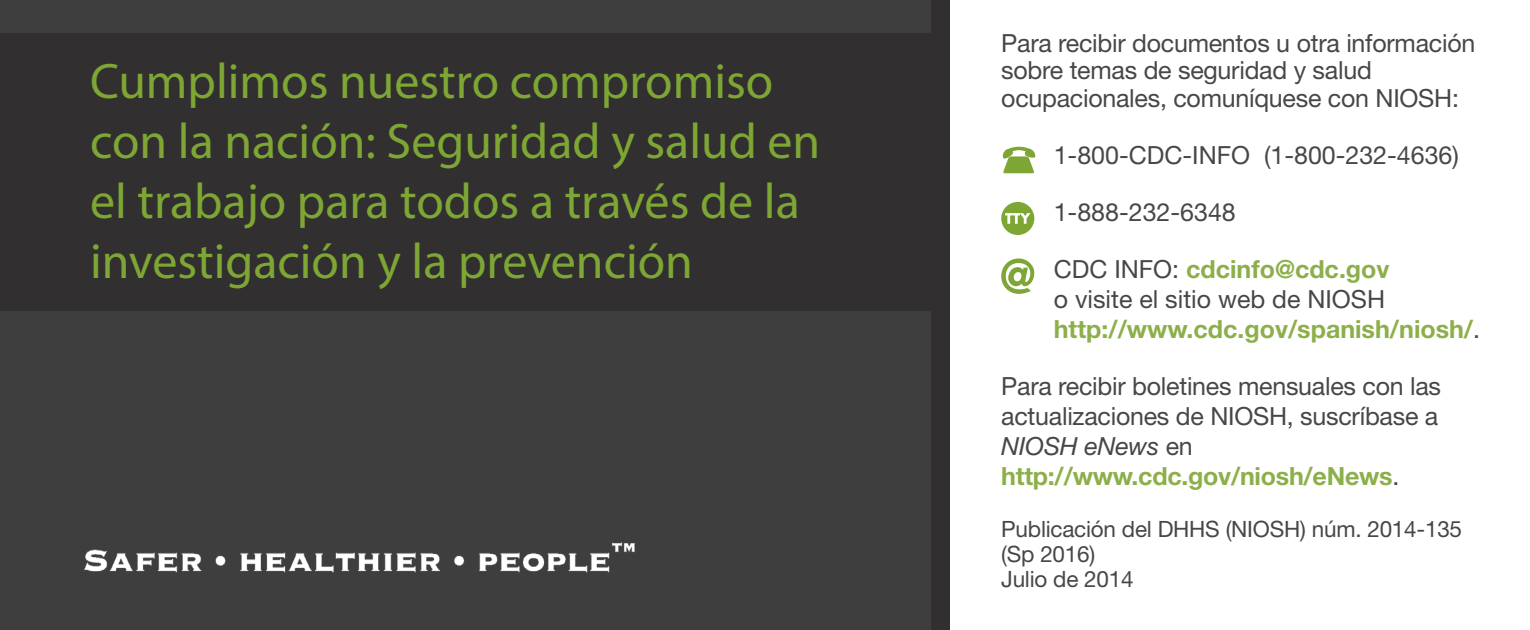
<style>
.page{position:relative;width:1530px;height:630px;background:#fff}
.page>*{position:absolute;margin:0;border:0;box-sizing:border-box;transform-origin:0 0}
.t1{font:50px/60px "Myriad Pro";color:#7da634}
.Body{font:25px/30px "Helvetica Neue LT Std";letter-spacing:-.01em;color:#464748}
.Body-2{font:700 25px/30px "Helvetica Neue LT Std";color:#8caf4a}
.Body-3{font:22.5px/25px "Helvetica Neue LT Std";letter-spacing:-.01em;color:#464748}
.s1{font-weight:400;color:#464748}
.s2{font-style:italic}
.s3{font-weight:700;color:#8caf4a}
</style>
<div class="page">
<svg style="left:1001px;top:258px;width:33px;height:36px"></svg>
<svg style="left:1002px;top:147px;width:33px;height:26px"></svg>
<div style="left:928px;top:0;width:22px;height:630px;background:#312f30"></div>
<div style="left:0;top:0;width:931px;height:630px;background:#3e3e3f"></div>
<div style="left:0;top:34px;width:934px;height:277px;background:#312f30"></div>
<svg style="left:1001px;top:202px;width:33px;height:33px"></svg>
<img style="left:84px;top:542px;width:551px;height:31px">
<h1 class="t1" style="left:90px;top:50px;width:732px">Cumplimos nuestro compromiso con la nación: Seguridad y salud en el trabajo para todos a través de la investigación y la prevención</h1>
<p class="Body" style="left:1001px;top:29px;width:476px;line-height:27.5px">Para recibir documentos u otra información sobre temas de seguridad y salud ocupacionales, comuníquese con NIOSH:</p>
<p class="Body" style="left:1054px;top:139px;width:407px">1-800-CDC-INFO (1-800-232-4636)</p>
<p class="Body" style="left:1054px;top:196px;width:184px">1-888-232-6348</p>
<p class="Body-2" style="left:1054px;top:253px;width:428px"><span class="s1">CDC INFO:</span> cdcinfo@cdc.gov<br><span class="s1">o visite el sitio web de NIOSH </span>http://www.cdc.gov/spanish/niosh/<span class="s1">.</span></p>
<p class="Body" style="left:1001px;top:370px;width:441px">Para recibir boletines mensuales con las actualizaciones de NIOSH, suscríbase a <span class="s2">NIOSH eNews</span> en <span class="s3">http://www.cdc.gov/niosh/eNews</span>.</p>
<p class="Body-3" style="left:1001px;top:516px;width:462px">Publicación del DHHS (NIOSH) núm. 2014-135 (Sp 2016)<br>Julio de 2014</p>
</div>
